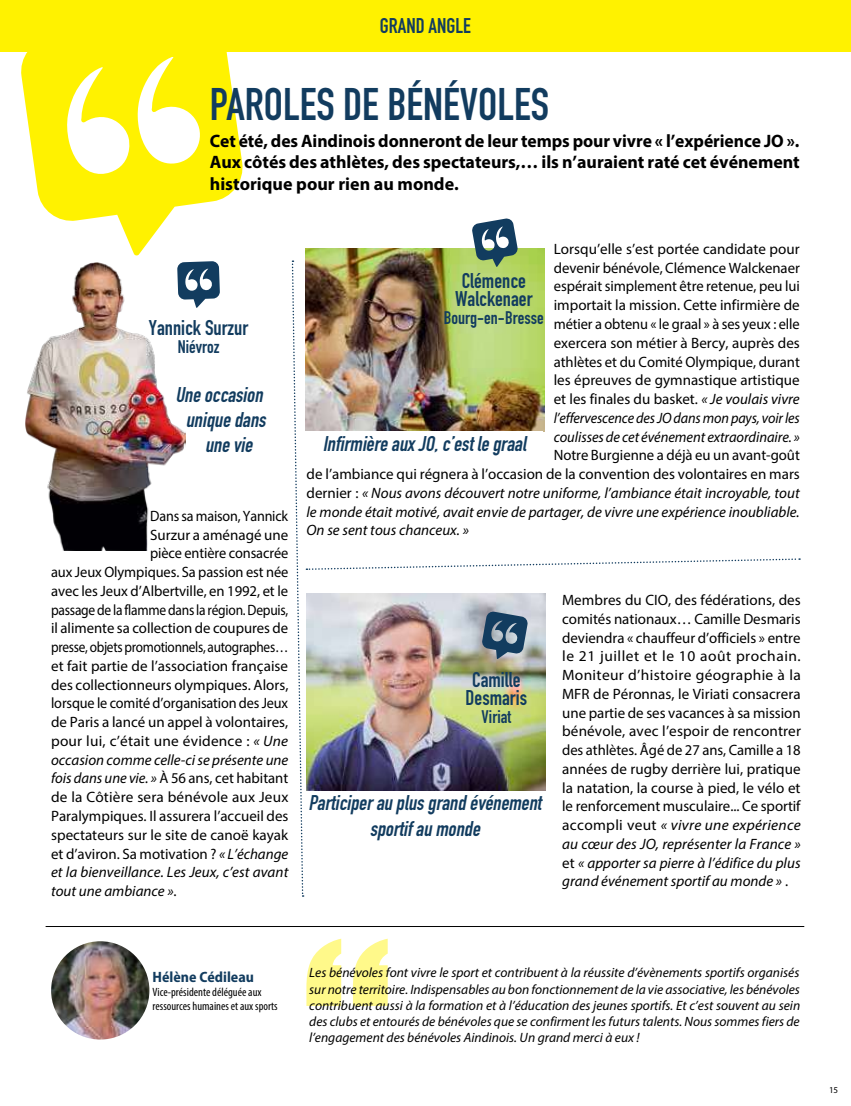
<style>
.page{position:relative;width:851px;height:1106px;background:#fff}
.page>*{position:absolute;margin:0;border:0;box-sizing:border-box;transform-origin:0 0}
.t1{font:45px "DIN Engschrift LT Pro";color:#123c5f}
.t2{font:italic 21px/25.2px "DIN Engschrift LT Pro";color:#123c5f;text-align:center}
.t3{font:21px/18px "DIN Engschrift LT Pro";color:#123c5f;text-align:center}
.t4{font:700 18px/21.6px "Myriad Pro";color:#000;text-align:justify}
.t5{font:18px "DIN Engschrift LT Pro";color:#123c5f}
.t6{font:15px/18.8px "Myriad Pro";color:#000;text-align:justify}
.t7{font:italic 15px/18.8px "Myriad Pro";color:#000;text-align:justify}
.t8{font:15px "Myriad Pro";color:#000;scale:.96 1}
.t9{font:15px "Myriad Pro";letter-spacing:-.02em;color:#000;scale:.89 1}
.t10{font:15px "Myriad Pro";letter-spacing:-.02em;color:#000;scale:.9 1}
.t11{font:15px "Myriad Pro";color:#000;scale:.95 1}
.t12{font:15px "Myriad Pro";color:#000;scale:.94 1}
.t13{font:700 semi-condensed 15px "Myriad Pro";color:#123c5f}
.t14{font:italic 13.5px/16.2px "Myriad Pro";color:#000;text-align:justify}
.t15{font:condensed 12px/14.4px "Myriad Pro";color:#000}
.t16{font:9px "Myriad Pro";color:#000}
.s1{font-style:italic}
.s2{font-style:normal}
</style>
<div class="page">
<div style="left:0;top:0;width:850px;height:51px;background:#fff200"></div>
<svg style="left:19px;top:51px;width:226px;height:205px;fill:#fff200"></svg>
<svg style="left:306px;top:938px;width:81px;height:68px"></svg>
<img style="left:51px;top:941px;width:98px;height:98px;border-radius:49px">
<img style="left:25px;top:263px;width:161px;height:287px">
<svg style="left:177px;top:261px;width:43px;height:47px"></svg>
<hr style="left:46px;top:926px;width:758px;height:1px;background:#000">
<img style="left:291px;top:218px;width:508px;height:678px">
<div style="left:305px;top:431px;width:238px;height:32px;background:#fff"></div>
<h2 class="t3" style="left:380px;top:17px;width:92px">GRAND ANGLE</h2>
<h2 class="t3" style="left:401px;top:17px;width:51px">NATURE</h2>
<h1 class="t1" style="left:210px;top:78px;width:340px">PAROLES DE BÉNÉVOLES</h1>
<p class="t4" style="left:210px;top:129px;width:591px">Cet été, des Aindinois donneront de leur temps pour vivre « l’expérience JO ».<br>Aux côtés des athlètes, des spectateurs,… ils n’auraient raté cet événement historique pour rien au monde.</p>
<h2 class="t3" style="left:149px;top:319px;width:101px">Yannick Surzur</h2>
<p class="t5" style="left:178px;top:336px;width:43px">Niévroz</p>
<h2 class="t2" style="left:175px;top:382px;width:93px">Uneoccasion</h2>
<h2 class="t2" style="left:186px;top:407px;width:86px">uniquedans</h2>
<h2 class="t2" style="left:205px;top:432px;width:53px">unevie</h2>
<p class="t12" style="left:150px;top:506px;width:148px">Dans sa maison, Yannick</p>
<p class="t6" style="left:150px;top:525px;width:140px">Surzur a aménagé une</p>
<p class="t8" style="left:150px;top:544px;width:145px">pièce entière consacrée</p>
<p class="t8" style="left:51px;top:563px;width:249px">aux Jeux Olympiques. Sa passion est née</p>
<p class="t6" style="left:51px;top:581px;width:238px">avec les Jeux d’Albertville, en 1992, et le</p>
<p class="t10" style="left:51px;top:600px;width:265px">passage de la flamme dans la région. Depuis,</p>
<p class="t6" style="left:51px;top:618px;width:239px">il alimente sa collection de coupures de</p>
<p class="t9" style="left:51px;top:638px;width:268px">presse, objets promotionnels, autographes…</p>
<p class="t6" style="left:51px;top:656px;width:238px">et fait partie de l’association française</p>
<p class="t6" style="left:51px;top:675px;width:239px">des collectionneurs olympiques. Alors,</p>
<p class="t11" style="left:51px;top:694px;width:251px">lorsque le comité d’organisation des Jeux</p>
<p class="t6" style="left:51px;top:712px;width:239px">de Paris a lancé un appel à volontaires,</p>
<p class="t6" style="left:51px;top:731px;width:238px">pour lui, c’était une évidence : <span class="s1">« Une</span></p>
<p class="t7" style="left:51px;top:750px;width:239px">occasion comme celle-ci se présente une</p>
<p class="t6" style="left:51px;top:768px;width:238px"><span class="s1">fois dans une vie. »</span> À 56 ans, cet habitant</p>
<p class="t6" style="left:51px;top:787px;width:239px">de la Côtière sera bénévole aux Jeux</p>
<p class="t6" style="left:51px;top:806px;width:239px">Paralympiques. Il assurera l’accueil des</p>
<p class="t6" style="left:51px;top:825px;width:238px">spectateurs sur le site de canoë kayak</p>
<p class="t6" style="left:51px;top:843px;width:239px">et d’aviron. Sa motivation ? <span class="s1">« L’échange</span></p>
<p class="t7" style="left:51px;top:862px;width:239px">et la bienveillance. Les Jeux, c’est avant</p>
<p class="t7" style="left:51px;top:881px;width:127px">tout une ambiance »<span class="s2">.</span></p>
<p class="t6" style="left:553px;top:239px;width:248px">Lorsqu’elle s’est portée candidate pour devenir bénévole, Clémence Walckenaer espérait simplement être retenue, peu lui importait la mission. Cette infirmière de métier a obtenu « le graal » à ses yeux : elle exercera son métier à Bercy, auprès des athlètes et du Comité Olympique, durant les épreuves de gymnastique artistique et les finales du basket. <span class="s1">« Je voulais vivre l’effervescence des JO dans mon pays, voir les coulisses de cet événement extraordinaire. »</span></p>
<p class="t7" style="left:306px;top:445px;width:494px;text-indent:247px"><span class="s2">Notre Burgienne a déjà eu un avant-goût de l’ambiance qui régnera à l’occasion de la convention des volontaires en mars dernier :</span> « Nous avons découvert notre uniforme, l’ambiance était incroyable, tout le monde était motivé, avait envie de partager, de vivre une expérience inoubliable.<br>On se sent tous chanceux. »</p>
<h2 class="t3" style="left:455px;top:271px;width:79px">Clémence<br>Walckenaer</h2>
<p class="t5" style="left:444px;top:307px;width:101px">Bourg-en-Bresse</p>
<h2 class="t2" style="left:322px;top:431px;width:209px">InfirmièreauxJO,c’estlegraal</h2>
<h2 class="t3" style="left:465px;top:670px;width:63px">Camille<br>Desmaris</h2>
<p class="t5" style="left:481px;top:706px;width:31px">Viriat</p>
<h2 class="t2" style="left:308px;top:790px;width:239px">Participerau plusgrand événement sportifau monde</h2>
<p class="t6" style="left:562px;top:590px;width:240px">Membres du CIO, des fédérations, des comités nationaux… Camille Desmaris deviendra « chauffeur d’officiels » entre le 21 juillet et le 10 août prochain.<br>Moniteur d’histoire géographie à la MFR de Péronnas, le Viriati consacrera une partie de ses vacances à sa mission bénévole, avec l’espoir de rencontrer des athlètes. Âgé de 27 ans, Camille a 18 années de rugby derrière lui, pratique la natation, la course à pied, le vélo et le renforcement musculaire... Ce sportif accompli veut <span class="s1">« vivre une expérience au cœur des JO, représenter la France » </span>et <span class="s1">« apporter sa pierre à l’édifice du plus grand événement sportif au monde »</span> .</p>
<p class="t13" style="left:152px;top:967px;width:103px">Hélène Cédileau</p>
<p class="t15" style="left:152px;top:984px;width:126px">Vice-présidente déléguée aux ressources humaines et aux sports</p>
<p class="t14" style="left:309px;top:964px;width:492px">Les bénévoles font vivre le sport et contribuent à la réussite d’évènements sportifs organisés sur notre territoire. Indispensables au bon fonctionnement de la vie associative, les bénévoles contribuent aussi à la formation et à l’éducation des jeunes sportifs. Et c’est souvent au sein des clubs et entourés de bénévoles que se confirment les futurs talents. Nous sommes fiers de l’engagement des bénévoles Aindinois. Un grand merci à eux !</p>
<p class="t16" style="left:828px;top:1084px;width:11px">15</p>
</div>
